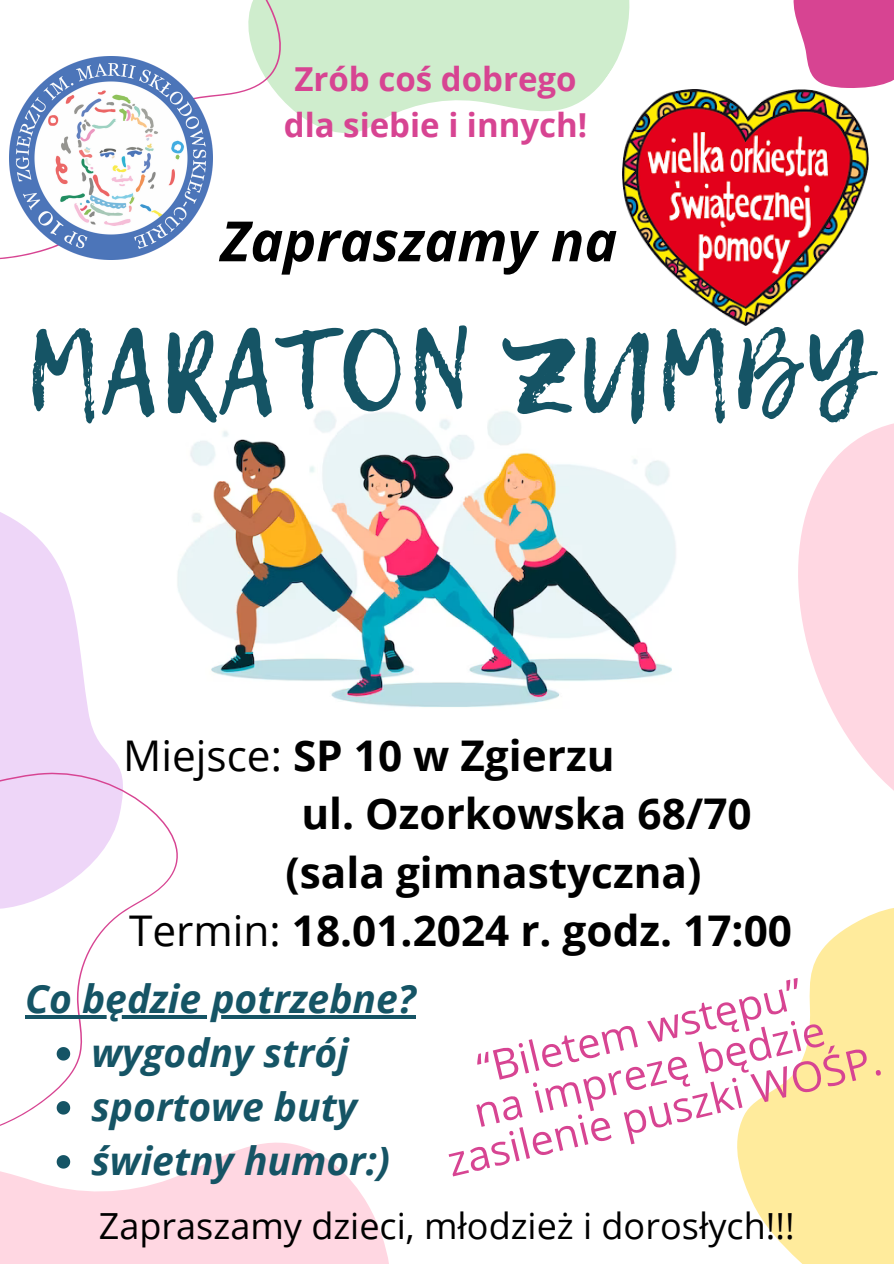
<style>
.page{position:relative;width:894px;height:1264px;background:#fff}
.page>*{position:absolute;margin:0;border:0;box-sizing:border-box;transform-origin:0 0}
.t1{font:111px "Lemon Tuesday";color:#155465}
.t2{font:italic 700 55.5px "Open Sans";color:#000}
.t3{font:700 42.3px "Open Sans";color:#000}
.t4{font:42px "Open Sans";color:#d74492}
.t5{font:italic 700 39px "Open Sans";color:#155465}
.t6{font:36px "Open Sans";color:#000}
.t7{font:700 33px "Open Sans";color:#d74492}
.s1{font-weight:400}
</style>
<div class="page">
<svg style="left:0;top:1015px;width:416px;height:248px"></svg>
<svg style="left:737px;top:908px;width:156px;height:355px;fill:#ffeb9c"></svg>
<svg style="left:793px;top:0;width:100px;height:88px;background:#dc5ca0"></svg>
<svg style="left:798px;top:423px;width:95px;height:367px"></svg>
<svg style="left:0;top:512px;width:120px;height:258px;fill:#eed6f8"></svg>
<svg style="left:320px;top:0;width:310px;height:133px;fill:#cfedcd"></svg>
<svg style="left:0;top:770px;width:182px;height:370px"></svg>
<svg style="left:0;top:0;width:320px;height:260px"></svg>
<img style="left:177px;top:411px;width:499px;height:296px">
<img style="left:10px;top:57px;width:202px;height:202px">
<img style="left:622px;top:89px;width:246px;height:236px">
<hr style="left:25px;top:1015px;width:390px;height:3px;background:#155465">
<svg style="left:57px;top:1047px;width:13px;height:13px"></svg>
<svg style="left:57px;top:1101px;width:13px;height:13px"></svg>
<svg style="left:57px;top:1155px;width:13px;height:13px"></svg>
<p class="t7" style="left:294px;top:55px;width:284px">Zrób coś dobrego</p>
<p class="t7" style="left:284px;top:101px;width:305px">dla siebie i innych!</p>
<p class="t2" style="left:220px;top:202px;width:398px">Zapraszamy na</p>
<p class="t1" style="left:25px;top:287px;width:845px">MARATON ZUMBY</p>
<p class="t3" style="left:123px;top:725px;width:492px"><span class="s1">Miejsce:</span> SP 10 w Zgierzu</p>
<p class="t3" style="left:301px;top:784px;width:451px">ul. Ozorkowska 68/70</p>
<p class="t3" style="left:285px;top:842px;width:417px">(sala gimnastyczna)</p>
<p class="t3" style="left:129px;top:901px;width:664px"><span class="s1">Termin:</span> 18.01.2024 r. godz. 17:00</p>
<p class="t5" style="left:25px;top:971px;width:392px">Co będzie potrzebne?</p>
<p class="t5" style="left:91px;top:1025px;width:259px">wygodny strój</p>
<p class="t5" style="left:91px;top:1079px;width:267px">sportowe buty</p>
<p class="t5" style="left:91px;top:1133px;width:300px">świetny humor:)</p>
<p class="t4" style="left:471px;top:1039px;width:334px;rotate:-13deg">“Biletem wstępu”</p>
<p class="t4" style="left:467px;top:1082px;width:361px;rotate:-13deg">na imprezę będzie</p>
<p class="t4" style="left:441px;top:1131px;width:446px;rotate:-13deg">zasilenie puszki WOŚP.</p>
<p class="t6" style="left:99px;top:1200px;width:697px">Zapraszamy dzieci, młodzież i dorosłych!!!</p>
</div>
